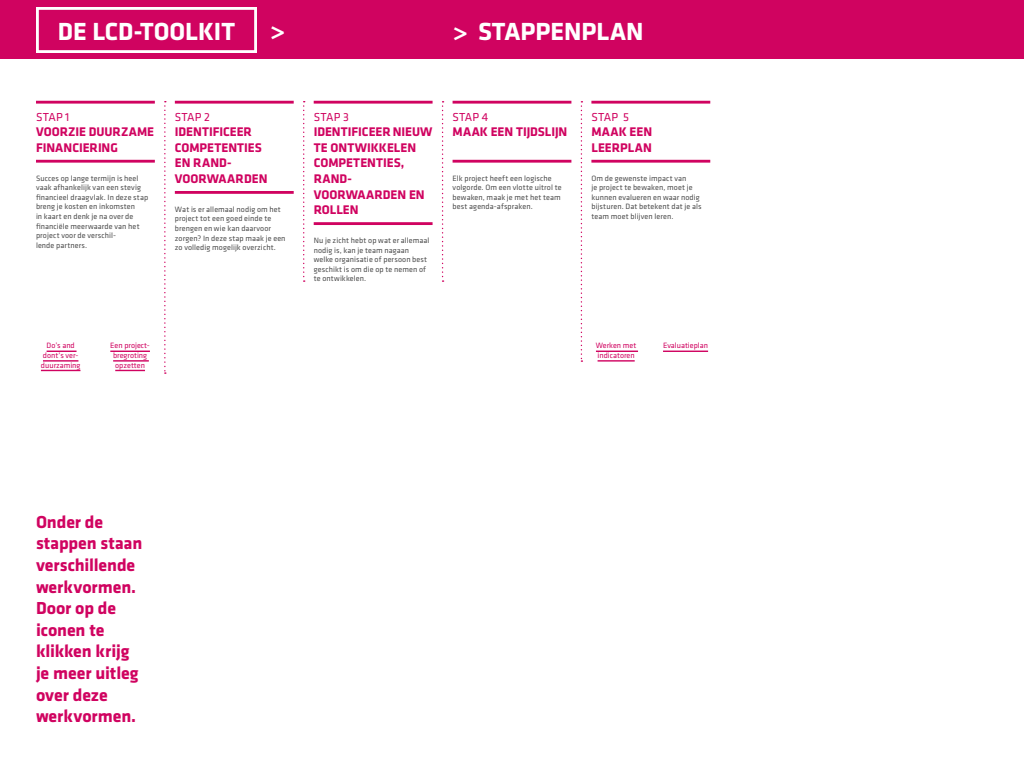
<style>
.page{position:relative;width:1024px;height:768px;background:#fff}
.page>*{position:absolute;margin:0;border:0;box-sizing:border-box;transform-origin:0 0}
.t1{font:700 25.7px "Klavika";color:#fff}
.t2{font:700 18px/21.6px "Klavika";letter-spacing:-.005em;color:#d00360}
.t3{font:700 13px/15.6px "Klavika";letter-spacing:.005em;color:#d00360}
.t4{font:12px "Klavika";letter-spacing:.015em;color:#d00360}
.t5{font:8px/9.6px "Klavika";letter-spacing:.01em;color:#4d4d4d}
.t6{font:8px/9.6px "Klavika";color:#d00360;text-align:center}
</style>
<div class="page">
<div style="left:0;top:0;width:1024px;height:59px;background:#d00360"></div>
<div style="left:36px;top:7px;width:221px;height:46px;border:3px solid #fff"></div>
<hr style="left:36px;top:101px;width:119px;height:3px;background:#d00360">
<hr style="left:36px;top:160px;width:119px;height:3px;background:#d00360">
<hr style="left:175px;top:101px;width:119px;height:3px;background:#d00360">
<hr style="left:175px;top:191px;width:119px;height:3px;background:#d00360">
<hr style="left:314px;top:101px;width:119px;height:3px;background:#d00360">
<hr style="left:314px;top:222px;width:119px;height:3px;background:#d00360">
<hr style="left:453px;top:101px;width:118px;height:3px;background:#d00360">
<hr style="left:453px;top:160px;width:118px;height:3px;background:#d00360">
<hr style="left:591px;top:101px;width:119px;height:3px;background:#d00360">
<hr style="left:591px;top:160px;width:119px;height:3px;background:#d00360">
<hr style="left:47px;top:351px;width:30px;height:1px;background:#d00360">
<hr style="left:43px;top:360px;width:35px;height:2px;background:#d00360">
<hr style="left:41px;top:370px;width:39px;height:1px;background:#d00360">
<hr style="left:110px;top:351px;width:40px;height:1px;background:#d00360">
<hr style="left:113px;top:360px;width:36px;height:2px;background:#d00360">
<hr style="left:115px;top:370px;width:30px;height:1px;background:#d00360">
<hr style="left:596px;top:351px;width:42px;height:1px;background:#d00360">
<hr style="left:598px;top:360px;width:37px;height:2px;background:#d00360">
<hr style="left:663px;top:351px;width:45px;height:1px;background:#d00360">
<svg style="left:581px;top:101px;width:1px;height:261px"></svg>
<svg style="left:442px;top:101px;width:2px;height:181px"></svg>
<svg style="left:303px;top:101px;width:2px;height:181px"></svg>
<svg style="left:164px;top:101px;width:2px;height:273px"></svg>
<h1 class="t1" style="left:58px;top:17px;width:98px">De LCD-tool</h1>
<h1 class="t1" style="left:198px;top:17px;width:34px">kit</h1>
<h1 class="t1" style="left:270px;top:16px;width:16px">&gt;</h1>
<h1 class="t1" style="left:453px;top:18px;width:192px">&gt; stappenplan</h1>
<h3 class="t4" style="left:36px;top:110px;width:35px">STAP 1</h3>
<h3 class="t3" style="left:36px;top:124px;width:118px">VOORZIE DUURZAME<br>FINANCIERING</h3>
<p class="t5" style="left:36px;top:173px;width:114px">Succes op lange termijn is heel vaak afhankelijk van een stevig financieel draagvlak. In deze stap breng je kosten en inkomsten<br>in kaart en denk je na over de financiële meerwaarde van het project voor de verschil-<br>lende partners.</p>
<h3 class="t4" style="left:175px;top:110px;width:37px">STAP 2</h3>
<h3 class="t3" style="left:175px;top:124px;width:94px">IDENTIFICEER<br>COMPETENTIES<br>EN RAND-<br>VOORWAARDEN</h3>
<p class="t5" style="left:175px;top:204px;width:112px">Wat is er allemaal nodig om het project tot een goed einde te brengen en wie kan daarvoor zorgen? In deze stap maak je een zo volledig mogelijk overzicht.</p>
<h3 class="t4" style="left:314px;top:110px;width:37px">STAP 3</h3>
<h3 class="t3" style="left:314px;top:124px;width:120px">IDENTIFICEER NIEUW<br>TE ONTWIKKE</h3>
<h3 class="t3" style="left:314px;top:140px;width:112px;text-indent:80px">LEN<br>COMPETENTIES,<br>RAND-<br>VOORWAARDEN EN<br>ROLLEN</h3>
<p class="t5" style="left:314px;top:236px;width:117px">Nu je zicht hebt op wat er allemaal nodig is, kan je team nagaan welke organisatie of persoon best geschikt is om die op te nemen of te ontwikkelen.</p>
<h3 class="t4" style="left:453px;top:110px;width:37px">STAP 4</h3>
<h3 class="t3" style="left:453px;top:124px;width:116px">MAAK EEN TIJDSLIJN</h3>
<p class="t5" style="left:453px;top:173px;width:111px">Elk project heeft een logische volgorde. Om een vlotte uitrol te bewaken, maak je met het team best agenda-afspraken.</p>
<h3 class="t4" style="left:591px;top:110px;width:39px">STAP 5</h3>
<h3 class="t3" style="left:591px;top:124px;width:62px">MAAK EEN<br>LEERPLAN</h3>
<p class="t5" style="left:591px;top:173px;width:112px">Om de gewenste impact van<br>je project te bewaken, moet je kunnen evalueren en waar nodig bijsturen. Dat betekent dat je als team moet blijven leren.</p>
<p class="t6" style="left:41px;top:341px;width:41px">Do’s and dont’s ver&shy;duurzaming</p>
<p class="t6" style="left:110px;top:341px;width:41px">Een project&shy;bregroting opzetten</p>
<p class="t6" style="left:596px;top:341px;width:42px;text-align:left">Werken met indicatoren</p>
<p class="t6" style="left:663px;top:341px;width:47px">Evaluatieplan</p>
<h2 class="t2" style="left:36px;top:511px;width:108px">Onder de stappen staan verschillende werkvormen.<br>Door op de iconen te klikken krijg je meer uitleg over deze werkvormen.</h2>
</div>
